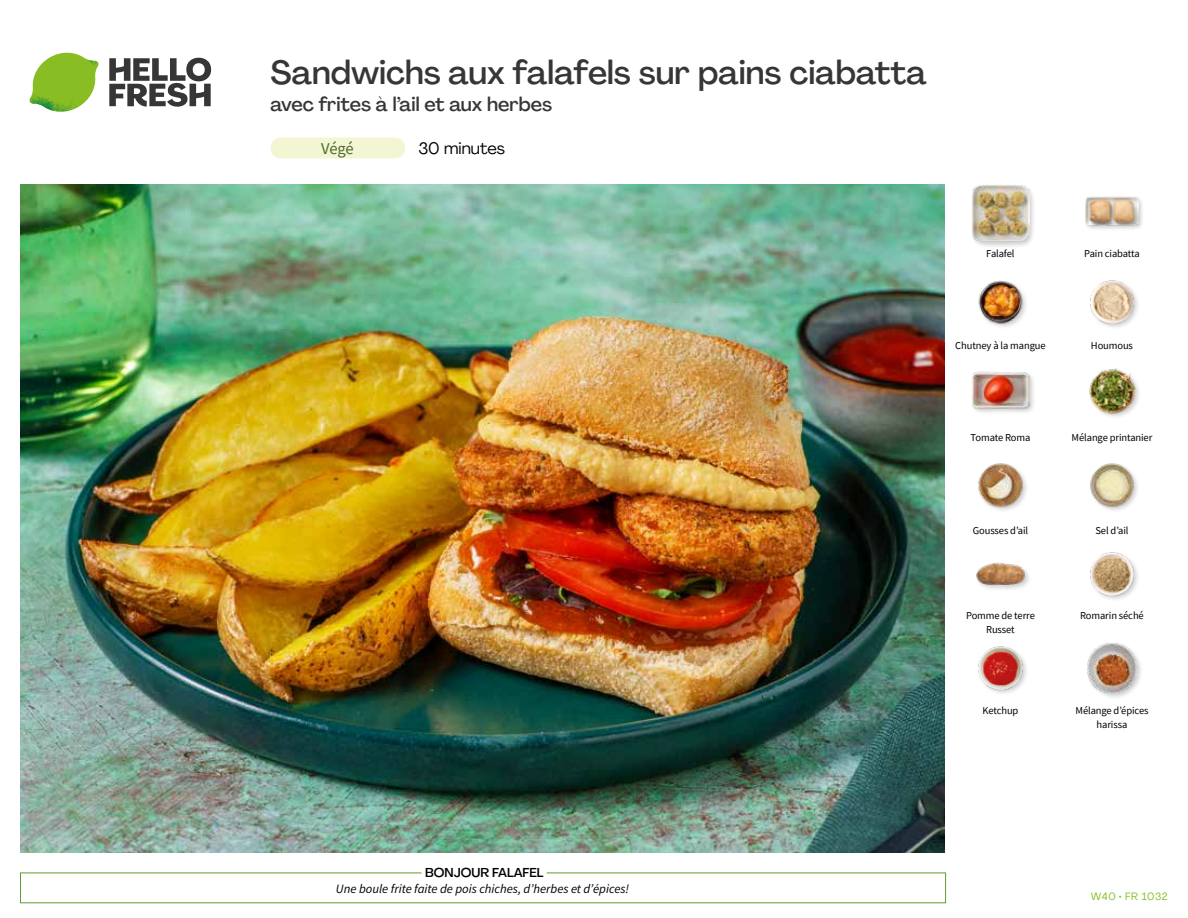
<style>
.page{position:relative;width:1188px;height:918px;background:#fff}
.page>*{position:absolute;margin:0;border:0;box-sizing:border-box;transform-origin:0 0}
.t1{font:500 33px "Agrandir";color:#373636}
.t2{font:500 19.5px "Agrandir";color:#373636}
.t3{font:16.5px "Agrandir";color:#000}
.t4{font:16.5px "Source Sans Pro";color:#4a6c2a}
.t5{font:italic 12.75px "Source Sans Pro";color:#000}
.t6{font:500 12.75px "Agrandir";color:#000}
.t7{font:10.5px/13.5px "Source Sans Pro";letter-spacing:-.01em;color:#000;text-align:center}
.t8{font:10.5px "Agrandir";letter-spacing:.05em;color:#89bd24}
</style>
<div class="page">
<svg style="left:109px;top:57px;width:102px;height:50px"></svg>
<svg style="left:34px;top:53px;width:62px;height:40px"></svg>
<img style="left:67px;top:53px;width:32px;height:26px">
<img style="left:33px;top:75px;width:59px;height:11px">
<img style="left:29px;top:79px;width:61px;height:33px">
<img style="left:65px;top:86px;width:27px;height:25px">
<img style="left:21px;top:184px;width:924px;height:668px">
<div style="left:271px;top:138px;width:134px;height:20px;background:#f3f5d3;border-radius:10px"></div>
<div style="left:1086px;top:642px;width:58px;height:58px;background:#000;opacity:.2"></div>
<img style="left:1087px;top:643px;width:50px;height:51px">
<img style="left:978px;top:646px;width:49px;height:47px">
<img style="left:1090px;top:552px;width:48px;height:48px">
<div style="left:975px;top:561px;width:57px;height:31px;background:#000;opacity:.2"></div>
<img style="left:975px;top:561px;width:51px;height:27px">
<img style="left:1090px;top:463px;width:48px;height:48px">
<img style="left:978px;top:463px;width:49px;height:48px">
<img style="left:1089px;top:368px;width:50px;height:49px">
<div style="left:971px;top:371px;width:65px;height:44px;background:#000;opacity:.2"></div>
<img style="left:972px;top:371px;width:57px;height:44px">
<img style="left:1090px;top:280px;width:48px;height:48px">
<img style="left:978px;top:280px;width:48px;height:47px">
<div style="left:1085px;top:195px;width:60px;height:37px;background:#000;opacity:.2"></div>
<img style="left:1086px;top:195px;width:52px;height:37px">
<div style="left:971px;top:183px;width:65px;height:66px;background:#000;opacity:.2"></div>
<img style="left:972px;top:185px;width:57px;height:57px">
<h1 class="t1" style="left:271px;top:52px;width:658px">Sandwichs aux falafels sur pains ciabatta</h1>
<h2 class="t2" style="left:271px;top:92px;width:283px">avec frites à l’ail et aux herbes</h2>
<h3 class="t3" style="left:418px;top:138px;width:88px">30 minutes</h3>
<h3 class="t4" style="left:321px;top:138px;width:34px">Végé</h3>
<p class="t7" style="left:986px;top:246px;width:30px">Falafel</p>
<p class="t7" style="left:1084px;top:246px;width:57px">Pain ciabatta</p>
<p class="t7" style="left:955px;top:339px;width:92px">Chutney à la mangue</p>
<p class="t7" style="left:1091px;top:339px;width:44px">Houmous</p>
<p class="t7" style="left:971px;top:431px;width:61px">Tomate Roma</p>
<p class="t7" style="left:1072px;top:431px;width:82px">Mélange printanier</p>
<p class="t7" style="left:973px;top:523px;width:57px">Gousses d’ail</p>
<p class="t7" style="left:1095px;top:523px;width:35px">Sel d’ail</p>
<p class="t7" style="left:966px;top:609px;width:70px">Pomme de terre<br>Russet</p>
<p class="t7" style="left:1080px;top:609px;width:65px">Romarin séché</p>
<p class="t7" style="left:983px;top:704px;width:37px">Ketchup</p>
<p class="t7" style="left:1075px;top:704px;width:75px">Mélange d’épices harissa</p>
<p class="t6" style="left:425px;top:864px;width:120px">BONJOUR FALAFEL</p>
<p class="t5" style="left:336px;top:881px;width:295px">Une boule frite faite de pois chiches, d’herbes et d’épices!</p>
<p class="t8" style="left:1091px;top:890px;width:79px">W40 • FR 1032</p>
</div>
